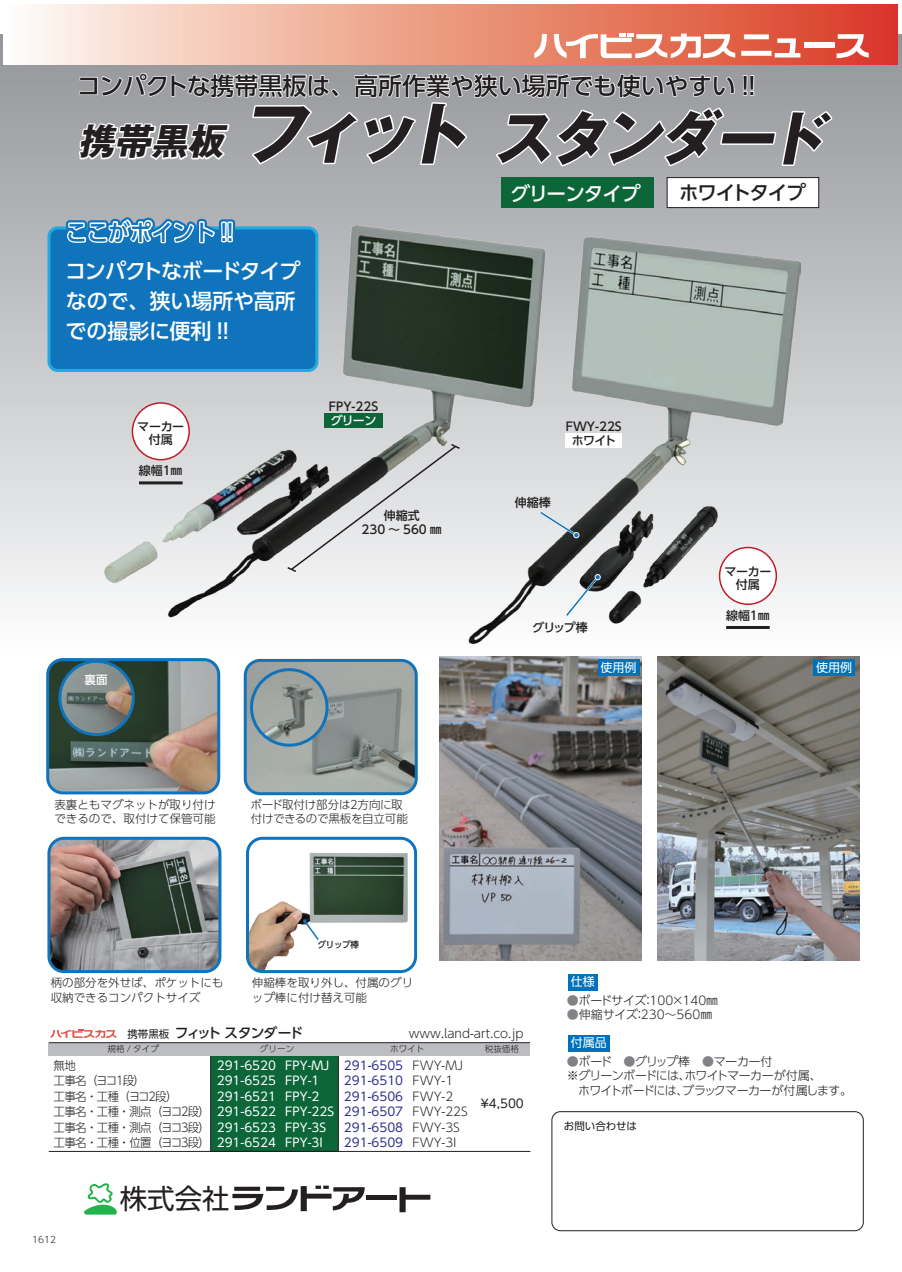
<style>
.page{position:relative;width:902px;height:1272px;background:#fff}
.page>*{position:absolute;margin:0;border:0;box-sizing:border-box;transform-origin:0 0}
.t1{font:italic 700 58.95px "Gothic MB101 Pr 6 N";color:#231f20}
.t2{font:27.45px "UD Shin Go Pro";color:#231f20}
.t3{font:500 24px "UD Shin Go Pr 6";letter-spacing:-.01em;color:#231f20}
.t4{font:500 22.5px "UD Shin Go Pro";color:#1074bc;scale:.95 1}
.t5{font:500 21px/30px "UD Shin Go Pro";letter-spacing:-.015em;color:#fff}
.t6{font:500 19.5px "UD Shin Go Pr 6";letter-spacing:-.055em;color:#fff}
.t7{font:500 19.5px "UD Shin Go Pr 6";letter-spacing:-.055em;color:#231f20}
.t8{font:500 13.65px "UD Shin Go Pro";letter-spacing:-.1em;color:#231f20}
.t9{font:12px/15.5px "UD Shin Go Pro";color:#fff;text-align:justify}
.t10{font:300 12px/15.5px "UD Shin Go Pro";letter-spacing:-.045em;color:#231f20;scale:.95 1}
.t11{font:300 12px/15.5px "UD Shin Go Pro";color:#231f20}
.t12{font:300 12px/14.4px "UD Shin Go Pro";letter-spacing:-.045em;color:#231f20}
.t13{font:500 12px/13.5px "UD Shin Go Pr 6";color:#231f20;text-align:center}
.t14{font:12px/15.5px "UD Shin Go Pro";color:#2e3092;text-align:justify}
.t15{font:300 12px "UD Shin Go Pro";letter-spacing:-.01em;color:#231f20}
.t16{font:12px "UD Shin Go Pro";color:#231f20}
.t17{font:500 12px "UD Shin Go Pr 6";color:#fff}
.t18{font:300 11.55px/14.4px "UD Shin Go Pr 6";color:#231f20}
.t19{font:300 11.55px/14.4px "UD Shin Go Pr 6";letter-spacing:-.02em;color:#231f20}
.t20{font:500 11.55px "UD Shin Go Pr 6";color:#fff}
.t21{font:10.5px "UD Shin Go Pro";letter-spacing:-.01em;color:#231f20}
.t22{font:500 9px "UD Shin Go Pr 6";letter-spacing:-.05em;color:#231f20;scale:.95 1}
.t23{font:300 9px "UD Shin Go Pro";color:#231f20}
.t24{font:300 8.55px "UD Shin Go Pro";color:#231f20}
.s1{font-size:36.45px}
.s2{font-size:67.8px}
.s3{color:#808285}
.s4{font-weight:400;font-size:10.5px}
</style>
<div class="page">
<div style="left:0;top:35px;width:901px;height:620px;background:linear-gradient(to bottom,#929498,#fcfdfd)"></div>
<div style="left:49px;top:228px;width:268px;height:142px;background:#1074bc;border-radius:9px"></div>
<div style="left:47px;top:226px;width:271px;height:146px;border:3px solid #24aae1;border-radius:9px"></div>
<div style="left:210px;top:1055px;width:128px;height:96px;background:#0c6638;border:1px solid #231f20"></div>
<svg style="left:232px;top:1185px;width:132px;height:26px"></svg>
<hr style="left:366px;top:1195px;width:31px;height:4px;background:#231f20">
<svg style="left:399px;top:1187px;width:31px;height:25px"></svg>
<svg style="left:84px;top:1183px;width:33px;height:31px"></svg>
<div style="left:551px;top:1111px;width:312px;height:119px;border:1px solid #231f20;border-radius:9px"></div>
<hr style="left:49px;top:1151px;width:481px;height:1px;background:#231f20">
<div style="left:49px;top:1042px;width:481px;height:13px;background:#bcbdc0"></div>
<hr style="left:49px;top:1042px;width:481px;height:1px;background:#231f20">
<div style="left:501px;top:178px;width:152px;height:30px;background:#0c6638"></div>
<svg style="left:73px;top:72px;width:763px;height:97px"></svg>
<div style="left:568px;top:974px;width:29px;height:16px;background:#0072bc"></div>
<div style="left:568px;top:1035px;width:41px;height:16px;background:#0072bc"></div>
<div style="left:225px;top:219px;width:10px;height:20px;border:8px solid #1074bc"></div>
<svg style="left:60px;top:211px;width:173px;height:32px"></svg>
<img style="left:51px;top:840px;width:168px;height:131px">
<div style="left:47px;top:836px;width:174px;height:137px;border:3px solid #1074bc;border-radius:15px"></div>
<img style="left:246px;top:661px;width:170px;height:132px">
<div style="left:244px;top:659px;width:173px;height:136px;border:3px solid #1074bc;border-radius:15px"></div>
<svg style="left:50px;top:662px;width:168px;height:130px;background:#73776d"></svg>
<img style="left:60px;top:661px;width:73px;height:73px;border-radius:37px">
<div style="left:58px;top:659px;width:77px;height:77px;border:3px solid #1074bc;border-radius:50%"></div>
<div style="left:46px;top:658px;width:174px;height:136px;border:3px solid #1074bc;border-radius:15px"></div>
<img style="left:250px;top:852px;width:157px;height:117px">
<div style="left:246px;top:836px;width:171px;height:137px;border:3px solid #1074bc;border-radius:15px"></div>
<img style="left:439px;top:656px;width:202px;height:304px">
<img style="left:657px;top:656px;width:202px;height:304px">
<div style="left:597px;top:659px;width:42px;height:16px;background:#0072bc"></div>
<div style="left:813px;top:659px;width:41px;height:17px;background:#0072bc"></div>
<svg style="left:51px;top:1029px;width:65px;height:8px"></svg>
<svg style="left:303px;top:919px;width:17px;height:22px"></svg>
<img style="left:105px;top:226px;width:695px;height:417px">
<img style="left:251px;top:669px;width:76px;height:76px;border-radius:38px">
<div style="left:250px;top:668px;width:78px;height:78px;border:3px solid #1074bc;border-radius:50%"></div>
<div style="left:132px;top:403px;width:57px;height:56px;background:#fff;border-radius:50%"></div>
<div style="left:132px;top:402px;width:58px;height:58px;border:2px solid #be1d2c;border-radius:50%"></div>
<hr style="left:139px;top:481px;width:43px;height:3px;background:#231f20">
<div style="left:719px;top:547px;width:57px;height:57px;background:#fff;border-radius:50%"></div>
<div style="left:718px;top:546px;width:59px;height:59px;border:2px solid #be1d2c;border-radius:50%"></div>
<hr style="left:726px;top:626px;width:43px;height:3px;background:#231f20">
<svg style="left:286px;top:442px;width:175px;height:131px;background:#bbbcbd"></svg>
<svg style="left:537px;top:509px;width:42px;height:29px"></svg>
<svg style="left:563px;top:574px;width:37px;height:44px"></svg>
<div style="left:666px;top:177px;width:153px;height:31px;background:#fff;border:1px solid #231f20"></div>
<svg style="left:4px;top:4px;width:893px;height:60px;background:#eca18d"></svg>
<svg style="left:534px;top:34px;width:13px;height:24px"></svg>
<svg style="left:554px;top:33px;width:181px;height:25px"></svg>
<svg style="left:741px;top:34px;width:59px;height:23px"></svg>
<div style="left:804px;top:42px;width:31px;height:6px;background:#fff"></div>
<svg style="left:836px;top:34px;width:32px;height:24px"></svg>
<h3 class="t3" style="left:77px;top:66px;width:680px">コンパクトな携帯黒板は、高所作業や狭い場所でも使いやすい !!</h3>
<h1 class="t1" style="left:78px;top:89px;width:767px"><span class="s1">携帯黒板</span><span class="s2">フィット</span>スタンダード</h1>
<h3 class="t4" style="left:66px;top:214px;width:178px">ここがポイント !!</h3>
<h3 class="t5" style="left:65px;top:255px;width:237px">コンパクトなボードタイプなので、狭い場所や高所での撮影に便利 !!</h3>
<p class="t13" style="left:137px;top:419px;width:49px">マーカー付属</p>
<p class="t13" style="left:139px;top:463px;width:45px">線幅１㎜</p>
<p class="t13" style="left:329px;top:399px;width:51px">FPY-22S</p>
<p class="t17" style="left:331px;top:411px;width:47px">グリーン</p>
<p class="t13" style="left:361px;top:509px;width:82px">伸縮式<br>230 ～ 560 ㎜</p>
<p class="t20" style="left:85px;top:669px;width:25px">裏面</p>
<p class="t18" style="left:54px;top:796px;width:163px">表裏ともマグネットが取り付けできるので、取付けて保管可能</p>
<p class="t19" style="left:250px;top:796px;width:159px">ボード取付け部分は２方向に取付けできるので黒板を自立可能</p>
<p class="t18" style="left:51px;top:975px;width:174px">柄の部分を外せば、ポケットにも収納できるコンパクトサイズ</p>
<p class="t22" style="left:318px;top:937px;width:45px">グリップ棒</p>
<p class="t18" style="left:252px;top:975px;width:163px">伸縮棒を取り外し、付属のグリップ棒に付け替え可能</p>
<h3 class="t6" style="left:510px;top:177px;width:131px">グリーンタイプ</h3>
<h3 class="t7" style="left:679px;top:177px;width:128px">ホワイトタイプ</h3>
<p class="t13" style="left:565px;top:420px;width:58px">FWY-22Sホワイト</p>
<p class="t13" style="left:514px;top:496px;width:37px">伸縮棒</p>
<p class="t13" style="left:532px;top:620px;width:57px">グリップ棒</p>
<p class="t13" style="left:724px;top:564px;width:49px">マーカー付属</p>
<p class="t13" style="left:726px;top:608px;width:45px">線幅１㎜</p>
<p class="t9" style="left:600px;top:659px;width:37px">使用例</p>
<p class="t9" style="left:816px;top:659px;width:37px">使用例</p>
<p class="t9" style="left:570px;top:973px;width:25px">仕様</p>
<p class="t15" style="left:566px;top:990px;width:153px"><span class="s3">●</span>ボードサイズ：100×140㎜</p>
<p class="t11" style="left:566px;top:1006px;width:147px"><span class="s3">●</span>伸縮サイズ：230～560㎜</p>
<p class="t8" style="left:127px;top:1022px;width:177px"><span class="s4">携帯黒板</span>フィット スタンダード</p>
<p class="t11" style="left:409px;top:1025px;width:116px">www.land-art.co.jp</p>
<p class="t24" style="left:107px;top:1041px;width:53px">規格 / タイプ</p>
<p class="t24" style="left:260px;top:1041px;width:36px">グリーン</p>
<p class="t14" style="left:344px;top:1057px;width:61px">291-6505<br>291-6510<br>291-6506<br>291-6507<br>291-6508<br>291-6509</p>
<p class="t11" style="left:412px;top:1057px;width:57px">FWY-MJ<br>FWY-1<br>FWY-2<br>FWY-22S<br>FWY-3S<br>FWY-3I</p>
<p class="t24" style="left:390px;top:1041px;width:36px">ホワイト</p>
<p class="t24" style="left:484px;top:1041px;width:36px">税抜価格</p>
<p class="t10" style="left:54px;top:1057px;width:166px">無地<br>工事名（ヨコ１段）<br>工事名・工種（ヨコ２段）<br>工事名・工種・測点（ヨコ２段）工事名・工種・測点（ヨコ３段）工事名・工種・位置（ヨコ３段）</p>
<p class="t9" style="left:285px;top:1057px;width:50px;text-align:left">FPY-MJ<br>FPY-1<br>FPY-2<br>FPY-22S<br>FPY-3S<br>FPY-3I</p>
<p class="t9" style="left:217px;top:1057px;width:61px">291-6520<br>291-6525<br>291-6521<br>291-6522<br>291-6523<br>291-6524</p>
<p class="t16" style="left:479px;top:1093px;width:46px">￥4,500</p>
<p class="t23" style="left:32px;top:1231px;width:25px">1612</p>
<h2 class="t2" style="left:120px;top:1176px;width:111px">株式会社</h2>
<p class="t9" style="left:570px;top:1034px;width:37px">付属品</p>
<p class="t12" style="left:566px;top:1053px;width:287px"><span class="s3">●</span>ボード　<span class="s3">●</span>グリップ棒　<span class="s3">●</span>マーカー付<br>※グリーンボードには、ホワイトマーカーが付属、　<br>　ホワイトボードには、ブラックマーカーが付属します。</p>
<p class="t21" style="left:564px;top:1117px;width:74px">お問い合わせは</p>
</div>
